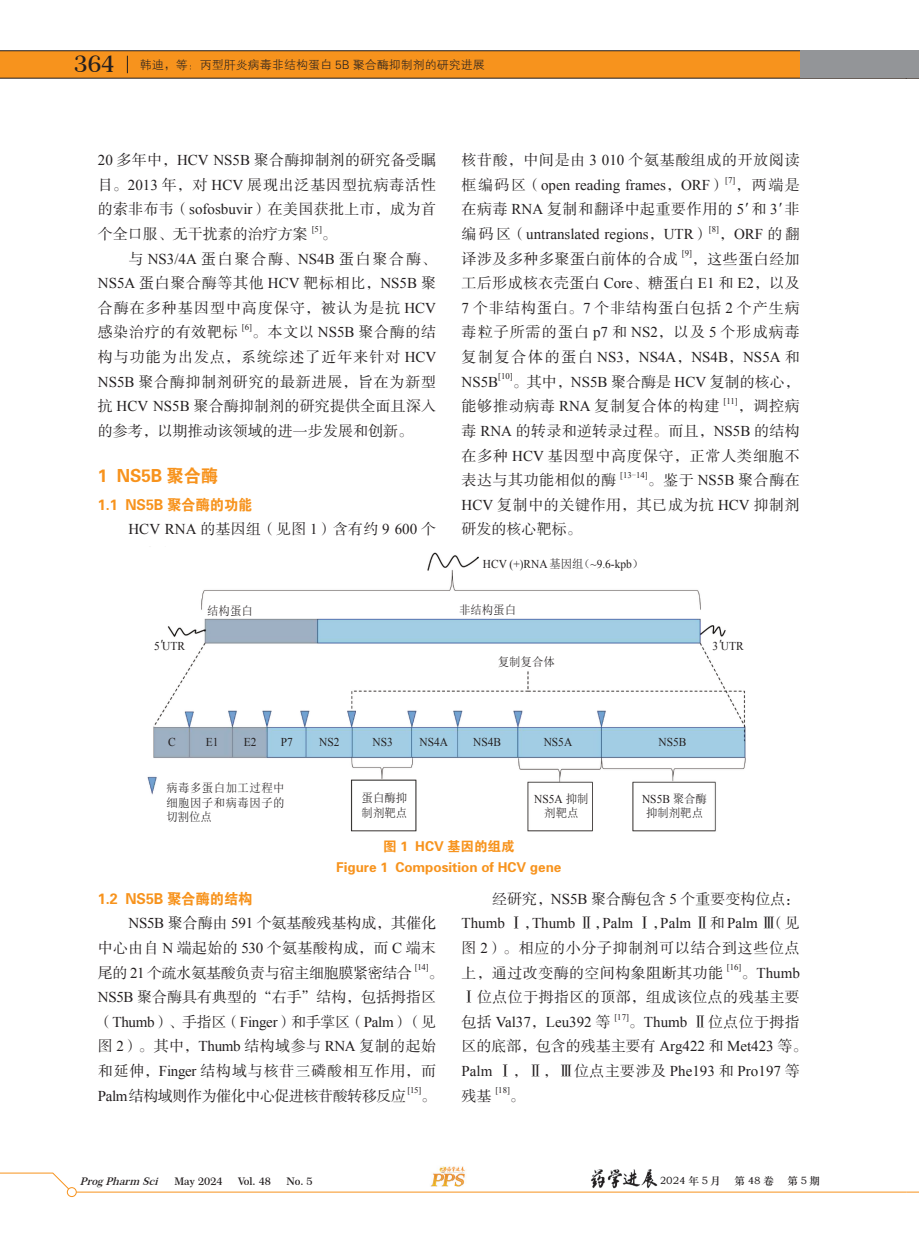
<style>
.page{position:relative;width:919px;height:1238px;background:#fff}
.page>*{position:absolute;margin:0;border:0;box-sizing:border-box;transform-origin:0 0}
.t1{font:600 23.1px "Century 751 BT";color:#231f20}
.t2{font:18px "FZDHTK GBK1 0";color:#f7931d;scale:.95 1}
.t3{font:15px/24.6px "FZSSK GBK1 0";letter-spacing:.025em;color:#231f20;text-align:justify}
.t4{font:15px/24.6px "FZSSK GBK1 0";color:#231f20}
.t5{font:15px/24.6px "Times New Roman";color:#231f20}
.t6{font:15px/24.6px "FZSSK GBK1 0";letter-spacing:.045em;color:#231f20}
.t7{font:15px "FZDHTK GBK1 0";color:#f7931d;scale:.95 1}
.t8{font:15px "FZSSK GBK1 0";letter-spacing:.115em;color:#231f20}
.t9{font:15px "FZSSK GBK1 0";letter-spacing:.07em;color:#231f20}
.t10{font:13.5px/21px "FZDHTK GBK1 0";color:#f7931d;text-align:center}
.t11{font:12px "Times New Roman";color:#231f20;scale:.95 1}
.t12{font:12px/14.4px "Sim Sun";color:#231f20;text-align:justify;scale:.95 1}
.t13{font:12px "FZXH1 K GBK1 0";color:#231f20}
.t14{font:600 10.5px "Century 751 BT";color:#231f20}
.t15{font:10.5px "ST Zhongsong";letter-spacing:.125em;color:#231f20}
.t16{font:italic 600 10.5px "Century 751 BT";color:#231f20}
.t17{font:8.7px "Times New Roman";color:#231f20}
.s1{font-family:"Times New Roman"}
.s2{font-family:"FZSSK GBK1 0"}
.s3{font-family:"Times New Roman";font-style:italic}
.s4{font-family:"Sim Sun"}
</style>
<div class="page">
<svg style="left:0;top:50px;width:918px;height:28px;background:#ec8e1f"></svg>
<div style="left:799px;top:51px;width:107px;height:27px;background:#939598"></div>
<div style="left:906px;top:51px;width:12px;height:27px;background:#939598"></div>
<svg style="left:906px;top:1191px;width:12px;height:1px"></svg>
<svg style="left:0;top:1172px;width:69px;height:20px"></svg>
<hr style="left:72px;top:1191px;width:834px;height:1px;background:#f7931d">
<div style="left:67px;top:1187px;width:9px;height:9px;background:#fff;border-radius:50%"></div>
<div style="left:67px;top:1187px;width:9px;height:9px;border:1px solid #f7931d;border-radius:50%"></div>
<img style="left:430px;top:1166px;width:35px;height:21px">
<img style="left:590px;top:1169px;width:68px;height:20px">
<img style="left:147px;top:552px;width:599px;height:280px">
<h1 class="t1" style="left:74px;top:50px;width:42px">364</h1>
<p class="t13" style="left:140px;top:58px;width:346px">韩迪，等：丙型肝炎病毒非结构蛋白 5B 聚合酶抑制剂的研究进展</p>
<p class="t3" style="left:98px;top:148px;width:340px"><span class="s1">20</span> 多年中，<span class="s1">HCV NS5B</span> 聚合酶抑制剂的研究备受瞩目。<span class="s1">2013</span> 年，对 <span class="s1">HCV</span> 展现出泛基因型抗病毒活性的索非布韦（<span class="s1">sofosbuvir</span>）在美国获批上市，成为首个全口服、无干扰素的治疗方案</p>
<p class="t17" style="left:312px;top:223px;width:12px">[5]</p>
<p class="t3" style="left:322px;top:222px;width:16px">。</p>
<p class="t8" style="left:128px;top:251px;width:309px">与 <span class="s1">NS3/4A</span> 蛋白聚合酶、<span class="s1">NS4B</span> 蛋白聚合酶、</p>
<p class="t6" style="left:98px;top:271px;width:340px"><span class="s1">NS5A</span> 蛋白聚合酶等其他 <span class="s1">HCV</span> 靶标相比，<span class="s1">NS5B</span> 聚</p>
<p class="t9" style="left:98px;top:300px;width:340px">合酶在多种基因型中高度保守，被认为是抗 <span class="s1">HCV</span></p>
<p class="t3" style="left:98px;top:321px;width:142px">感染治疗的有效靶标</p>
<p class="t17" style="left:242px;top:321px;width:12px">[6]</p>
<p class="t3" style="left:98px;top:321px;width:340px;text-indent:154px">。本文以 <span class="s1">NS5B</span> 聚合酶的结构与功能为出发点，系统综述了近年来针对 <span class="s1">HCV NS5B</span> 聚合酶抑制剂研究的最新进展，旨在为新型抗 <span class="s1">HCV NS5B</span> 聚合酶抑制剂的研究提供全面且深入的参考，以期推动该领域的进一步发展和创新。</p>
<p class="t2" style="left:98px;top:466px;width:128px">1 NS5B 聚合酶</p>
<p class="t7" style="left:98px;top:496px;width:164px">1.1 NS5B 聚合酶的功能</p>
<p class="t3" style="left:128px;top:517px;width:309px"><span class="s1">HCV RNA</span> 的基因组（见图 <span class="s1">1</span>）含有约 <span class="s1">9 600</span> 个</p>
<p class="t11" style="left:154px;top:637px;width:34px">5<sup>'</sup>UTR</p>
<p class="t12" style="left:207px;top:603px;width:49px">结构蛋白</p>
<p class="t6" style="left:461px;top:148px;width:340px">核苷酸，中间是由 <span class="s1">3 010</span> 个氨基酸组成的开放阅读</p>
<p class="t5" style="left:461px;top:172px;width:265px"><span class="s2">框编码区（</span>open reading frames<span class="s2">，</span>ORF<span class="s2">）</span></p>
<p class="t17" style="left:725px;top:174px;width:12px">[7]</p>
<p class="t3" style="left:461px;top:173px;width:340px;text-align:right">，两端是<br>在病毒 <span class="s1">RNA</span> 复制和翻译中起重要作用的 <span class="s1">5</span><span class="s3">'</span> 和 <span class="s1">3</span><span class="s3">'</span> 非</p>
<p class="t5" style="left:461px;top:221px;width:249px"><span class="s2">编码区（</span>untranslated regions<span class="s2">，</span>UTR<span class="s2">）</span></p>
<p class="t17" style="left:708px;top:223px;width:12px">[8]</p>
<p class="t3" style="left:719px;top:222px;width:82px">，<span class="s1">ORF</span> 的翻</p>
<p class="t3" style="left:461px;top:247px;width:218px">译涉及多种多聚蛋白前体的合成</p>
<p class="t17" style="left:681px;top:248px;width:12px">[9]</p>
<p class="t3" style="left:461px;top:247px;width:340px;text-indent:230px">，这些蛋白经加工后形成核衣壳蛋白 <span class="s1">Core</span>、糖蛋白 <span class="s1">E1</span> 和 <span class="s1">E2</span>，以及<span class="s1">7</span> 个非结构蛋白。<span class="s1">7</span> 个非结构蛋白包括 <span class="s1">2</span> 个产生病毒粒子所需的蛋白 <span class="s1">p7</span> 和 <span class="s1">NS2</span>，以及 <span class="s1">5</span> 个形成病毒</p>
<p class="t5" style="left:461px;top:344px;width:340px"><span class="s2">复制复合体的蛋白</span> NS3<span class="s2">，</span>NS4A<span class="s2">，</span>NS4B<span class="s2">，</span>NS5A <span class="s2">和<br></span>NS5B</p>
<p class="t17" style="left:498px;top:371px;width:16px">[10]</p>
<p class="t6" style="left:461px;top:370px;width:340px;text-indent:51px">。其中，<span class="s1">NS5B</span> 聚合酶是 <span class="s1">HCV</span> 复制的核心，能够推动病毒 <span class="s1">RNA</span> 复制复合体的构建</p>
<p class="t17" style="left:723px;top:395px;width:16px">[11]</p>
<p class="t3" style="left:461px;top:394px;width:340px;text-indent:276px">，调控病毒 <span class="s1">RNA</span> 的转录和逆转录过程。而且，<span class="s1">NS5B</span> 的结构在多种 <span class="s1">HCV</span> 基因型中高度保守，正常人类细胞不表达与其功能相似的酶</p>
<p class="t17" style="left:620px;top:469px;width:29px">[13<span class="s4">-</span>14]</p>
<p class="t3" style="left:461px;top:468px;width:340px;text-indent:186px">。鉴于 <span class="s1">NS5B</span> 聚合酶在<span class="s1">HCV</span> 复制中的关键作用，其已成为抗 <span class="s1">HCV</span> 抑制剂研发的核心靶标。</p>
<p class="t11" style="left:483px;top:555px;width:170px">HCV (+)RNA<span class="s4">基因组（</span>~9.6-kpb<span class="s4">）</span></p>
<p class="t12" style="left:459px;top:602px;width:61px">非结构蛋白</p>
<p class="t12" style="left:497px;top:654px;width:61px">复制复合体</p>
<p class="t11" style="left:712px;top:637px;width:34px">3<sup>'</sup>UTR</p>
<p class="t11" style="left:168px;top:733px;width:10px">C</p>
<p class="t11" style="left:206px;top:733px;width:15px">E1</p>
<p class="t11" style="left:244px;top:733px;width:15px">E2</p>
<p class="t11" style="left:281px;top:733px;width:14px">P7</p>
<p class="t11" style="left:319px;top:733px;width:23px">NS2</p>
<p class="t11" style="left:372px;top:733px;width:23px">NS3</p>
<p class="t11" style="left:419px;top:733px;width:31px">NS4A</p>
<p class="t11" style="left:473px;top:733px;width:31px">NS4B</p>
<p class="t11" style="left:543px;top:733px;width:31px">NS5A</p>
<p class="t11" style="left:658px;top:733px;width:31px">NS5B</p>
<p class="t12" style="left:166px;top:780px;width:126px">病毒多蛋白加工过程中细胞因子和病毒因子的切割位点</p>
<p class="t12" style="left:361px;top:790px;width:50px">蛋白酶抑制剂靶点</p>
<p class="t11" style="left:534px;top:790px;width:58px">NS5A <span class="s4">抑制</span></p>
<p class="t12" style="left:544px;top:805px;width:37px">剂靶点</p>
<p class="t10" style="left:336px;top:836px;width:227px">图 1 HCV 基因的组成<br>Figure 1 Composition of HCV gene</p>
<p class="t11" style="left:642px;top:790px;width:70px">NS5B <span class="s4">聚合酶</span></p>
<p class="t12" style="left:646px;top:805px;width:61px">抑制剂靶点</p>
<p class="t7" style="left:98px;top:890px;width:164px">1.2 NS5B 聚合酶的结构</p>
<p class="t3" style="left:98px;top:911px;width:340px;text-indent:31px"><span class="s1">NS5B</span> 聚合酶由 <span class="s1">591</span> 个氨基酸残基构成，其催化中心由自 <span class="s1">N</span> 端起始的 <span class="s1">530</span> 个氨基酸构成，而 <span class="s1">C</span> 端末尾的 <span class="s1">21</span> 个疏水氨基酸负责与宿主细胞膜紧密结合</p>
<p class="t17" style="left:414px;top:961px;width:16px">[14]</p>
<p class="t4" style="left:98px;top:960px;width:347px;text-indent:331px">。<br><span class="s1">NS5B</span> 聚合酶具有典型的“右手”结构，包括拇指区（<span class="s1">Thumb</span>）、手指区（<span class="s1">Finger</span>）和手掌区（<span class="s1">Palm</span>）（见图 <span class="s1">2</span>）。其中，<span class="s1">Thumb</span> 结构域参与 <span class="s1">RNA</span> 复制的起始和延伸，<span class="s1">Finger</span> 结构域与核苷三磷酸相互作用，而<br><span class="s1">Palm</span>结构域则作为催化中心促进核苷酸转移反应</p>
<p class="t17" style="left:407px;top:1084px;width:15px">[15]</p>
<p class="t3" style="left:421px;top:1083px;width:16px">。</p>
<p class="t4" style="left:492px;top:887px;width:309px">经研究，<span class="s1">NS5B</span> 聚合酶包含 <span class="s1">5</span> 个重要变构位点：</p>
<p class="t5" style="left:461px;top:910px;width:340px">Thumb <span class="s2">Ⅰ，</span>Thumb <span class="s2">Ⅱ，</span>Palm <span class="s2">Ⅰ，</span>Palm <span class="s2">Ⅱ和</span>Palm <span class="s2">Ⅲ（见</span></p>
<p class="t6" style="left:461px;top:936px;width:340px">图 <span class="s1">2</span>）。相应的小分子抑制剂可以结合到这些位点上，通过改变酶的空间构象阻断其功能</p>
<p class="t17" style="left:726px;top:961px;width:16px">[16]</p>
<p class="t5" style="left:741px;top:959px;width:60px"><span class="s2">。</span>Thumb</p>
<p class="t3" style="left:461px;top:985px;width:340px">Ⅰ位点位于拇指区的顶部，组成该位点的残基主要</p>
<p class="t5" style="left:461px;top:1009px;width:150px"><span class="s2">包括</span> Val37<span class="s2">，</span>Leu392 <span class="s2">等</span></p>
<p class="t17" style="left:614px;top:1010px;width:16px">[17]</p>
<p class="t4" style="left:461px;top:1010px;width:347px;text-indent:167px">。<span class="s1">Thumb</span> Ⅱ位点位于拇指区的底部，包含的残基主要有 <span class="s1">Arg422</span> 和 <span class="s1">Met423</span> 等。</p>
<p class="t5" style="left:461px;top:1058px;width:340px">Palm <span class="s2">Ⅰ，Ⅱ，Ⅲ位点主要涉及</span> Phe193 <span class="s2">和</span> Pro197 <span class="s2">等</span></p>
<p class="t3" style="left:461px;top:1083px;width:31px">残基</p>
<p class="t17" style="left:495px;top:1084px;width:16px">[18]</p>
<p class="t3" style="left:510px;top:1083px;width:16px">。</p>
<p class="t16" style="left:80px;top:1174px;width:83px">ProgPharm Sci</p>
<p class="t14" style="left:174px;top:1174px;width:50px">May 2024</p>
<p class="t14" style="left:238px;top:1174px;width:35px">Vol. 48</p>
<p class="t14" style="left:286px;top:1174px;width:28px">No. 5</p>
<p class="t15" style="left:659px;top:1173px;width:63px">2024 年 5 月</p>
<p class="t15" style="left:734px;top:1173px;width:41px">第48卷</p>
<p class="t15" style="left:787px;top:1173px;width:34px">第5期</p>
</div>
